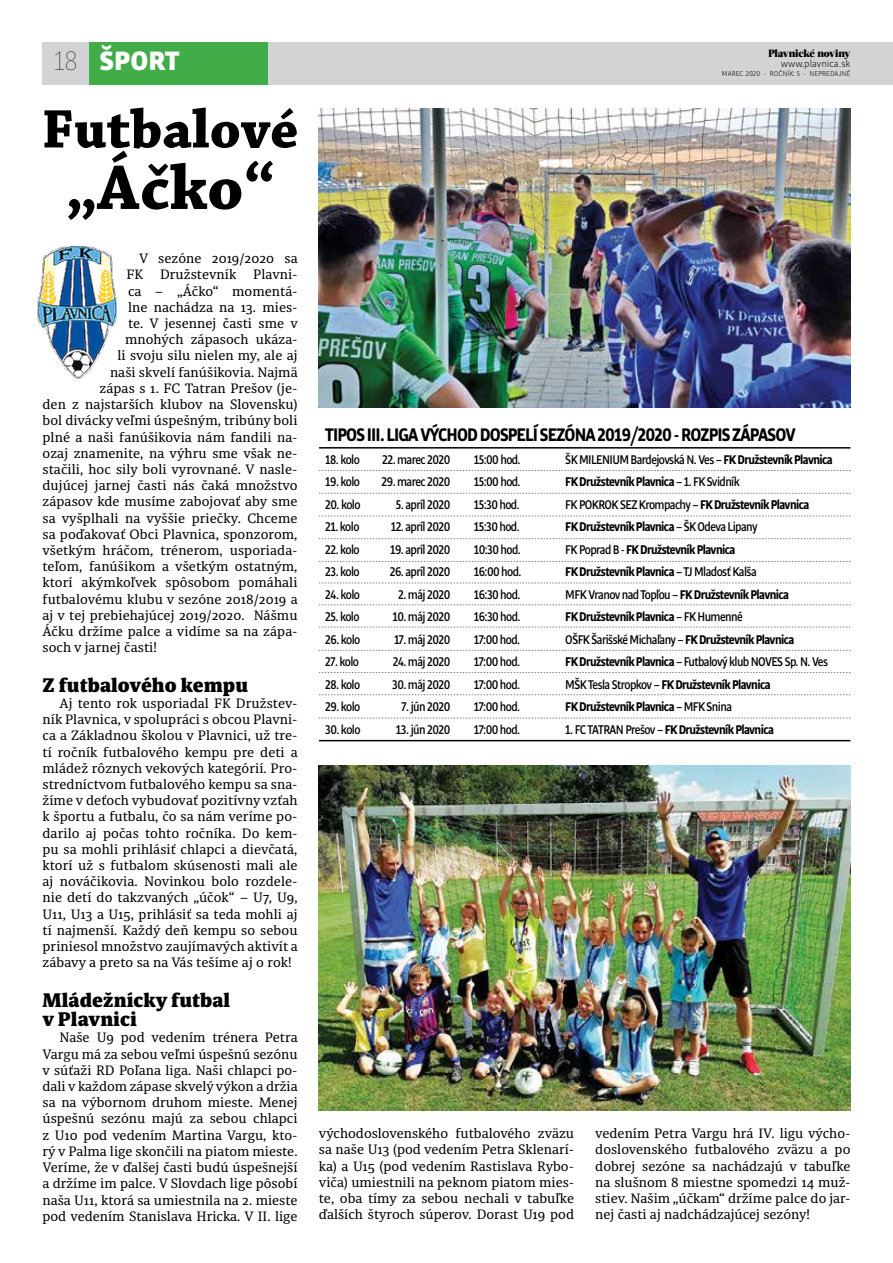
<style>
.page{position:relative;width:893px;height:1263px;background:#fff}
.page>*{position:absolute;margin:0;border:0;box-sizing:border-box;transform-origin:0 0}
.t1{font:700 66px "Chaparral Pro";color:#000}
.t2{font:700 57px "Chaparral Pro";color:#000}
.t3{font:900 28.5px "Bulo";color:#fff}
.t4{font:700 19.5px "Bulo";letter-spacing:-.05em;color:#000;scale:.9 1}
.t5{font:900 19.5px/19.5px "Sindelar";letter-spacing:.005em;color:#000}
.t6{font:13.5px/16.2px "Sindelar";letter-spacing:.005em;color:#000;text-align:justify}
.t7{font:500 13.5px "Bulo";letter-spacing:-.05em;color:#000;scale:.9 1}
.t8{font:700 13.5px "Bulo";letter-spacing:-.05em;color:#000;scale:.9 1}
.t9{font:900 10.5px "Acta Headline W00";letter-spacing:-.01em;color:#000}
.t10{font:300 10.5px "Bulo";color:#000}
.t11{font:300 7.5px "Bulo";color:#000}
.s1{font-family:"Bulo Hair Dark";font-weight:400;color:#000}
.s2{font-weight:700}
.s3{font-weight:500}
</style>
<div class="page">
<div style="left:43px;top:43px;width:850px;height:42px;background:#d1d3d4"></div>
<div style="left:89px;top:43px;width:179px;height:42px;background:#41ad49"></div>
<img style="left:319px;top:766px;width:531px;height:345px">
<img style="left:319px;top:108px;width:531px;height:299px">
<img style="left:37px;top:246px;width:80px;height:132px">
<svg style="left:319px;top:470px;width:531px;height:1px"></svg>
<hr style="left:319px;top:447px;width:531px;height:2px;background:#000">
<hr style="left:319px;top:740px;width:531px;height:1px;background:#000">
<svg style="left:319px;top:493px;width:531px;height:1px"></svg>
<svg style="left:319px;top:516px;width:531px;height:1px"></svg>
<svg style="left:319px;top:538px;width:531px;height:1px"></svg>
<svg style="left:319px;top:561px;width:531px;height:1px"></svg>
<svg style="left:319px;top:583px;width:531px;height:1px"></svg>
<svg style="left:319px;top:605px;width:531px;height:1px"></svg>
<svg style="left:319px;top:627px;width:531px;height:1px"></svg>
<svg style="left:319px;top:650px;width:531px;height:1px"></svg>
<svg style="left:319px;top:672px;width:531px;height:1px"></svg>
<svg style="left:319px;top:694px;width:531px;height:1px"></svg>
<svg style="left:319px;top:718px;width:531px;height:1px"></svg>
<h3 class="t3" style="left:54px;top:42px;width:127px"><span class="s1">18</span> ŠPORT</h3>
<p class="t9" style="left:768px;top:47px;width:84px">Plavnické noviny</p>
<p class="t10" style="left:781px;top:57px;width:71px">www.plavnica.sk</p>
<p class="t11" style="left:722px;top:69px;width:130px">MAREC 2020 - ROČNÍK: 5 - NEPREDAJNÉ</p>
<h2 class="t2" style="left:42px;top:96px;width:258px">Futbalové</h2>
<h1 class="t1" style="left:66px;top:149px;width:211px">„Áčko“</h1>
<p class="t6" style="left:127px;top:251px;width:173px;text-indent:13px">V sezóne 2019/2020 sa<br>FK Družstevník</p>
<p class="t6" style="left:253px;top:267px;width:46px">Plavni-</p>
<p class="t6" style="left:128px;top:284px;width:171px">ca – „Áčko“ momentá-</p>
<p class="t6" style="left:128px;top:300px;width:171px">lne nachádza na 13. mies-</p>
<p class="t6" style="left:128px;top:316px;width:171px">te. V jesennej časti sme v</p>
<p class="t6" style="left:125px;top:332px;width:174px">mnohých zápasoch ukáza-</p>
<p class="t6" style="left:118px;top:348px;width:182px">li svoju silu nielen my, ale aj</p>
<p class="t6" style="left:110px;top:365px;width:189px">naši skvelí fanúšikovia. Najmä</p>
<p class="t6" style="left:100px;top:381px;width:200px">zápas s 1. FC Tatran Prešov (je-</p>
<p class="t6" style="left:43px;top:397px;width:256px">den z najstarších klubov na Slovensku)</p>
<p class="t6" style="left:43px;top:413px;width:257px">bol divácky veľmi úspešným, tribúny boli</p>
<p class="t6" style="left:43px;top:429px;width:257px">plné a naši fanúšikovia nám fandili na-</p>
<p class="t6" style="left:43px;top:446px;width:257px">ozaj znamenite, na výhru sme však ne-</p>
<p class="t6" style="left:43px;top:462px;width:256px">stačili, hoc sily boli vyrovnané. V nasle-</p>
<p class="t6" style="left:43px;top:478px;width:257px">dujúcej jarnej časti nás čaká množstvo</p>
<p class="t6" style="left:43px;top:494px;width:256px">zápasov kde musíme zabojovať aby sme</p>
<p class="t6" style="left:43px;top:510px;width:256px">sa vyšplhali na vyššie priečky. Chceme</p>
<p class="t6" style="left:43px;top:527px;width:257px">sa poďakovať Obci Plavnica, sponzorom,</p>
<p class="t6" style="left:43px;top:543px;width:257px">všetkým hráčom, trénerom, usporiada-</p>
<p class="t6" style="left:43px;top:559px;width:257px">teľom, fanúšikom a všetkým ostatným,</p>
<p class="t6" style="left:43px;top:575px;width:256px">ktorí akýmkoľvek spôsobom pomáhali</p>
<p class="t6" style="left:43px;top:591px;width:257px">futbalovému klubu v sezóne 2018/2019 a</p>
<p class="t6" style="left:43px;top:608px;width:257px">aj v tej prebiehajúcej 2019/2020. Nášmu</p>
<p class="t6" style="left:43px;top:624px;width:257px">Áčku držíme palce a vidíme sa na zápa-</p>
<p class="t6" style="left:43px;top:640px;width:116px">soch v jarnej časti!</p>
<h3 class="t5" style="left:43px;top:676px;width:207px">Z futbalového kempu</h3>
<p class="t6" style="left:43px;top:696px;width:257px;text-indent:17px">Aj tento rok usporiadal FK Družstev&shy;ník Plavnica, v spolupráci s obcou Plavni&shy;ca a Základnou školou v Plavnici, už tre&shy;tí ročník futbalového kempu pre deti a mládež rôznych vekových kategórií. Pro&shy;stredníctvom futbalového kempu sa sna&shy;žíme v deťoch vybudovať pozitívny vzťah k športu a futbalu, čo sa nám veríme po&shy;darilo aj počas tohto ročníka. Do kem&shy;pu sa mohli prihlásiť chlapci a dievčatá, ktorí už s futbalom skúsenosti mali ale aj nováčikovia. Novinkou bolo rozdele&shy;nie detí do takzvaných „účok“ – U7, U9, U11, U13 a U15, prihlásiť sa teda mohli aj tí najmenší. Každý deň kempu so sebou priniesol množstvo zaujímavých aktivít a zábavy a preto sa na Vás tešíme aj o rok!</p>
<h3 class="t5" style="left:43px;top:991px;width:189px">Mládežnícky futbal v Plavnici</h3>
<p class="t6" style="left:43px;top:1030px;width:257px;text-indent:17px">Naše U9 pod vedením trénera Petra Vargu má za sebou veľmi úspešnú sezónu v súťaži RD Poľana liga. Naši chlapci po&shy;dali v každom zápase skvelý výkon a držia sa na výbornom druhom mieste. Menej úspešnú sezónu majú za sebou chlapci z U10 pod vedením Martina Vargu, kto&shy;rý v Palma lige skončili na piatom mieste.<br>Veríme, že v ďalšej časti budú úspešnejší a držíme im palce. V Slovdach lige pôsobí naša U11, ktorá sa umiestnila na 2. mieste pod vedením Stanislava Hricka. V II. lige</p>
<h3 class="t4" style="left:325px;top:422px;width:524px">TIPOS III. LIGA VÝCHOD DOSPELÍ SEZÓNA 2019/2020 - ROZPIS ZÁPASOV</h3>
<p class="t7" style="left:325px;top:451px;width:40px">18. kolo</p>
<p class="t7" style="left:382px;top:451px;width:77px">22. marec 2020</p>
<p class="t7" style="left:474px;top:451px;width:54px">15:00 hod.</p>
<p class="t7" style="left:565px;top:451px;width:299px">ŠK MILENIUM Bardejovská N. Ves – <span class="s2">FK Družstevník Plavnica</span></p>
<p class="t7" style="left:325px;top:473px;width:40px">19. kolo</p>
<p class="t7" style="left:382px;top:473px;width:78px">29. marec 2020</p>
<p class="t7" style="left:474px;top:473px;width:54px">15:00 hod.</p>
<p class="t8" style="left:565px;top:473px;width:195px">FK Družstevník Plavnica <span class="s3">– 1. FK Svidník</span></p>
<p class="t7" style="left:325px;top:496px;width:41px">20. kolo</p>
<p class="t7" style="left:396px;top:496px;width:62px">5. apríl 2020</p>
<p class="t7" style="left:474px;top:496px;width:53px">15:30 hod.</p>
<p class="t7" style="left:565px;top:496px;width:273px">FK POKROK SEZ Krompachy – <span class="s2">FK Družstevník Plavnica</span></p>
<p class="t7" style="left:325px;top:518px;width:39px">21. kolo</p>
<p class="t7" style="left:391px;top:518px;width:68px">12. apríl 2020</p>
<p class="t7" style="left:474px;top:518px;width:53px">15:30 hod.</p>
<p class="t8" style="left:565px;top:518px;width:215px">FK Družstevník Plavnica <span class="s3">– ŠK Odeva Lipany</span></p>
<p class="t7" style="left:325px;top:541px;width:40px">22. kolo</p>
<p class="t7" style="left:390px;top:541px;width:68px">19. apríl 2020</p>
<p class="t7" style="left:474px;top:541px;width:54px">10:30 hod.</p>
<p class="t8" style="left:565px;top:540px;width:191px"><span class="s3">FK Poprad B -</span> FK Družstevník Plavnica</p>
<p class="t7" style="left:325px;top:563px;width:40px">23. kolo</p>
<p class="t7" style="left:390px;top:563px;width:69px">26. apríl 2020</p>
<p class="t7" style="left:474px;top:563px;width:54px">16:00 hod.</p>
<p class="t8" style="left:565px;top:563px;width:214px">FK Družstevník Plavnica <span class="s3">– TJ Mladosť Kalša</span></p>
<p class="t7" style="left:325px;top:586px;width:40px">24. kolo</p>
<p class="t7" style="left:398px;top:586px;width:59px">2. máj 2020</p>
<p class="t7" style="left:474px;top:586px;width:53px">16:30 hod.</p>
<p class="t8" style="left:565px;top:585px;width:250px"><span class="s3">MFK Vranov nad Topľou –</span> FK Družstevník Plavnica</p>
<p class="t7" style="left:325px;top:608px;width:40px">25. kolo</p>
<p class="t7" style="left:392px;top:608px;width:66px">10. máj 2020</p>
<p class="t7" style="left:474px;top:608px;width:53px">16:30 hod.</p>
<p class="t8" style="left:565px;top:608px;width:199px">FK Družstevník Plavnica <span class="s3">– FK Humenné</span></p>
<p class="t7" style="left:325px;top:631px;width:40px">26. kolo</p>
<p class="t7" style="left:394px;top:631px;width:64px">17. máj 2020</p>
<p class="t7" style="left:474px;top:631px;width:53px">17:00 hod.</p>
<p class="t7" style="left:565px;top:631px;width:256px">OŠFK Šarišské Michaľany – <span class="s2">FK Družstevník Plavnica</span></p>
<p class="t7" style="left:325px;top:653px;width:39px">27. kolo</p>
<p class="t7" style="left:393px;top:653px;width:66px">24. máj 2020</p>
<p class="t7" style="left:474px;top:653px;width:53px">17:00 hod.</p>
<p class="t7" style="left:565px;top:653px;width:293px"><span class="s2">FK Družstevník Plavnica</span> – Futbalový klub NOVES Sp. N. Ves</p>
<p class="t7" style="left:325px;top:676px;width:40px">28. kolo</p>
<p class="t7" style="left:392px;top:676px;width:66px">30. máj 2020</p>
<p class="t7" style="left:474px;top:676px;width:53px">17:00 hod.</p>
<p class="t8" style="left:565px;top:675px;width:230px"><span class="s3">MŠK Tesla Stropkov –</span> FK Družstevník Plavnica</p>
<p class="t7" style="left:325px;top:698px;width:40px">29. kolo</p>
<p class="t7" style="left:402px;top:698px;width:56px">7. jún 2020</p>
<p class="t7" style="left:474px;top:698px;width:53px">17:00 hod.</p>
<p class="t8" style="left:565px;top:698px;width:187px">FK Družstevník Plavnica <span class="s3">– MFK Snina</span></p>
<p class="t7" style="left:325px;top:721px;width:41px">30. kolo</p>
<p class="t7" style="left:396px;top:721px;width:62px">13. jún 2020</p>
<p class="t7" style="left:474px;top:721px;width:53px">17:00 hod.</p>
<p class="t8" style="left:565px;top:720px;width:233px"><span class="s3">1. FC TATRAN Prešov –</span> FK Družstevník Plavnica</p>
<p class="t6" style="left:319px;top:1126px;width:257px">východoslovenského futbalového zväzu sa naše U13 (pod vedením Petra Sklenarí&shy;ka) a U15 (pod vedením Rastislava Rybo&shy;viča) umiestnili na peknom piatom mies&shy;te, oba tímy za sebou nechali v tabuľke ďalších štyroch súperov. Dorast U19 pod</p>
<p class="t6" style="left:595px;top:1126px;width:257px">vedením Petra Vargu hrá IV. ligu výcho&shy;doslovenského futbalového zväzu a po dobrej sezóne sa nachádzajú v tabuľke na slušnom 8 miestne spomedzi 14 muž&shy;stiev. Našim „účkam“ držíme palce do jar&shy;nej časti aj nadchádzajúcej sezóny!</p>
</div>
